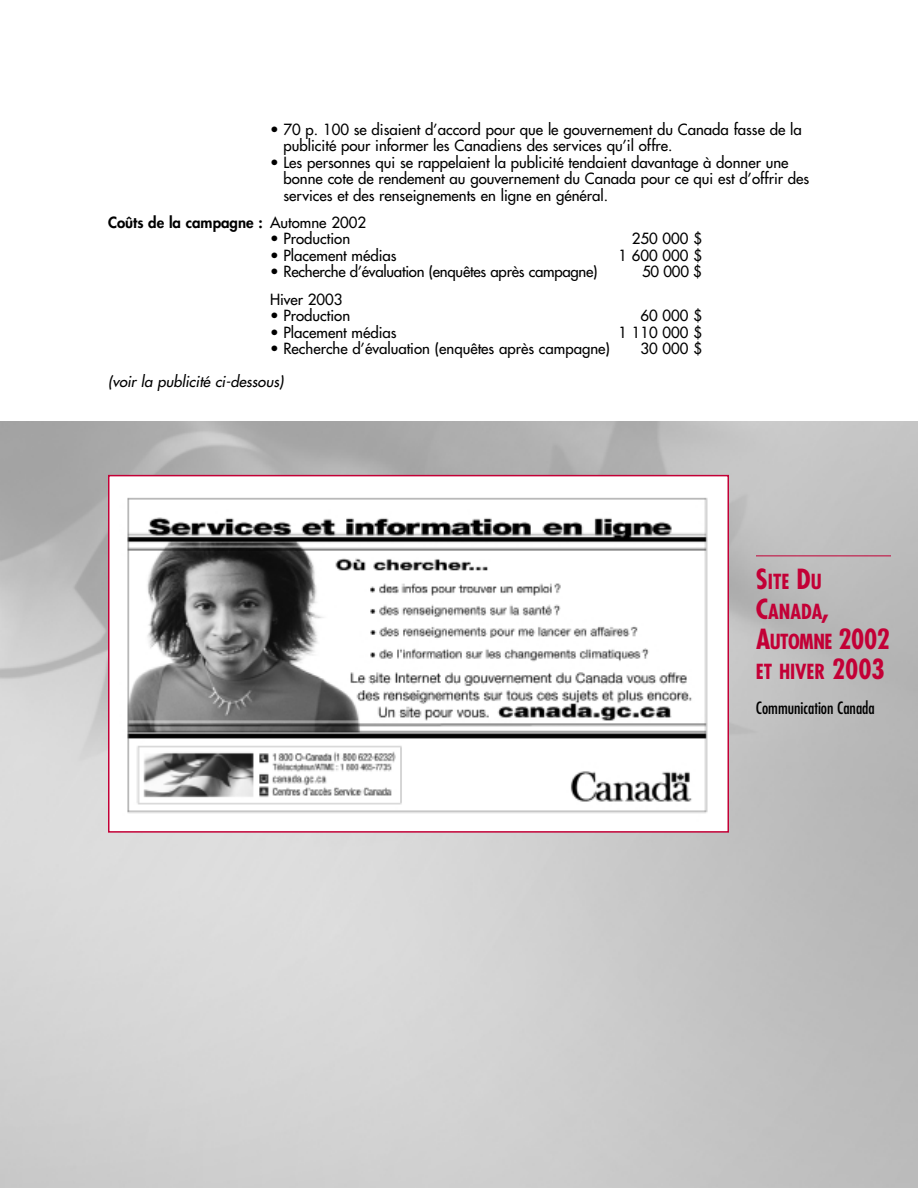
<style>
.page{position:relative;width:918px;height:1188px;background:#fff}
.page>*{position:absolute;margin:0;border:0;box-sizing:border-box;transform-origin:0 0}
.t1{font:700 condensed 20.25px/30px "Futura";letter-spacing:-.005em;color:#c30036}
.t2{font:condensed 16.5px "Futura";color:#000}
.t3{font:15px/16.5px "Futura";color:#000}
.t4{font:800 15px "Futura";color:#000}
.t5{font:italic 15px "Futura";color:#000}
.s1{font-weight:400}
.s2{font-size:27px}
</style>
<div class="page">
<img style="left:127px;top:497px;width:581px;height:317px">
<div style="left:108px;top:475px;width:621px;height:358px;border:2px solid #c30036"></div>
<hr style="left:756px;top:555px;width:135px;height:1px;background:#c30036">
<p class="t3" style="left:284px;top:122px;width:520px;text-indent:-14px">• 70 p. 100 se disaient d’accord pour que le gouvernement du Canada fasse de la publicité pour informer les Canadiens des services qu’il offre.</p>
<p class="t3" style="left:284px;top:155px;width:527px;text-indent:-14px">• Les personnes qui se rappelaient la publicité tendaient davantage à donner une bonne cote de rendement au gouvernement du Canada pour ce qui est d’offrir des services et des renseignements en ligne en général.</p>
<p class="t4" style="left:108px;top:215px;width:260px">Coûts de la campagne : <span class="s1">Automne 2002</span></p>
<p class="t3" style="left:270px;top:232px;width:82px">• Production</p>
<p class="t3" style="left:632px;top:232px;width:72px">250 000 $</p>
<p class="t3" style="left:270px;top:248px;width:128px">• Placement médias</p>
<p class="t3" style="left:618px;top:248px;width:85px">1 600 000 $</p>
<p class="t3" style="left:270px;top:265px;width:329px">• Recherche d’évaluation (enquêtes après campagne)</p>
<p class="t3" style="left:642px;top:265px;width:61px">50 000 $</p>
<p class="t3" style="left:270px;top:292px;width:74px">Hiver 2003</p>
<p class="t3" style="left:270px;top:308px;width:82px">• Production</p>
<p class="t3" style="left:640px;top:308px;width:63px">60 000 $</p>
<p class="t3" style="left:270px;top:325px;width:128px">• Placement médias</p>
<p class="t3" style="left:618px;top:325px;width:85px">1 110 000 $</p>
<p class="t3" style="left:270px;top:341px;width:341px">• Recherche d’évaluation (enquêtes après campagne)</p>
<p class="t3" style="left:640px;top:341px;width:63px">30 000 $</p>
<p class="t5" style="left:108px;top:374px;width:177px">(voir la publicité ci-dessous)</p>
<h1 class="t1" style="left:756px;top:568px;width:135px"><span class="s2">S</span>ITE <span class="s2">D</span>U<br><span class="s2">C</span>ANADA<span class="s2">,<br>A</span>UTOMNE <span class="s2">2002<br></span>ET HIVER <span class="s2">2003</span></h1>
<p class="t2" style="left:756px;top:701px;width:120px">Communication Canada</p>
</div>
